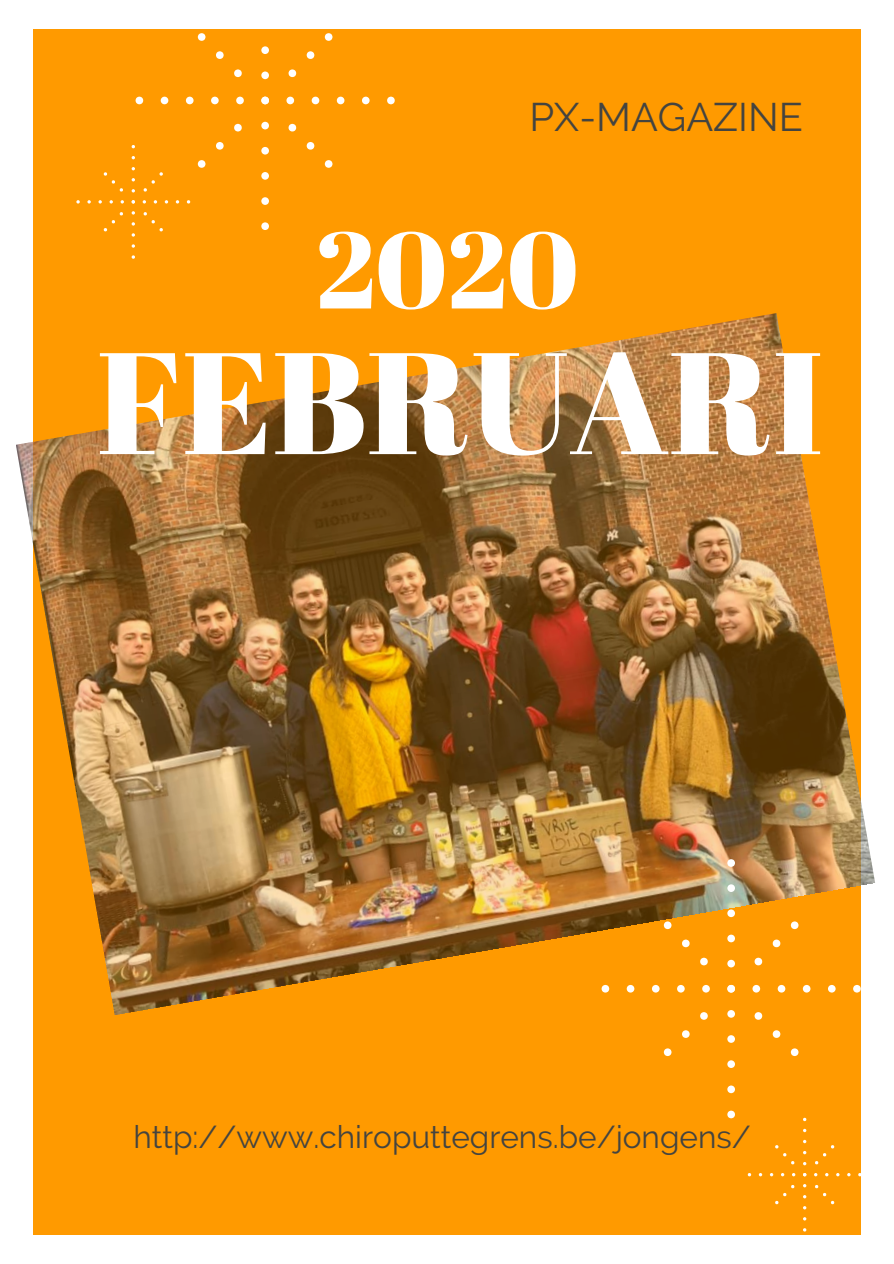
<style>
.page{position:relative;width:894px;height:1264px;background:#fff}
.page>*{position:absolute;margin:0;border:0;box-sizing:border-box;transform-origin:0 0}
.t1{font:144.15px "Abril Fatface";color:#fff}
.t2{font:108.15px "Abril Fatface";color:#fff}
.t3{font:39.75px "Raleway";color:#444440}
.t4{font:31.5px "Raleway";color:#444440}
</style>
<div class="page">
<div style="left:34px;top:30px;width:826px;height:1204px;background:#ff9a00"></div>
<img style="left:16px;top:313px;width:859px;height:702px">
<svg style="left:387px;top:97px;width:7px;height:7px"></svg>
<svg style="left:132px;top:255px;width:3px;height:4px"></svg>
<svg style="left:132px;top:244px;width:3px;height:4px"></svg>
<svg style="left:76px;top:200px;width:4px;height:3px"></svg>
<svg style="left:98px;top:29px;width:271px;height:208px"></svg>
<svg style="left:727px;top:1110px;width:7px;height:8px"></svg>
<svg style="left:727px;top:859px;width:7px;height:7px"></svg>
<svg style="left:601px;top:984px;width:8px;height:8px"></svg>
<svg style="left:852px;top:984px;width:8px;height:8px"></svg>
<svg style="left:626px;top:884px;width:209px;height:209px"></svg>
<svg style="left:769px;top:1139px;width:70px;height:70px"></svg>
<p class="t3" style="left:529px;top:93px;width:275px">PX-MAGAZINE</p>
<h2 class="t2" style="left:315px;top:194px;width:264px">2020</h2>
<h1 class="t1" style="left:97px;top:301px;width:728px">FEBRUARI</h1>
<p class="t4" style="left:133px;top:1118px;width:618px">http://www.chiroputtegrens.be/jongens/</p>
</div>
